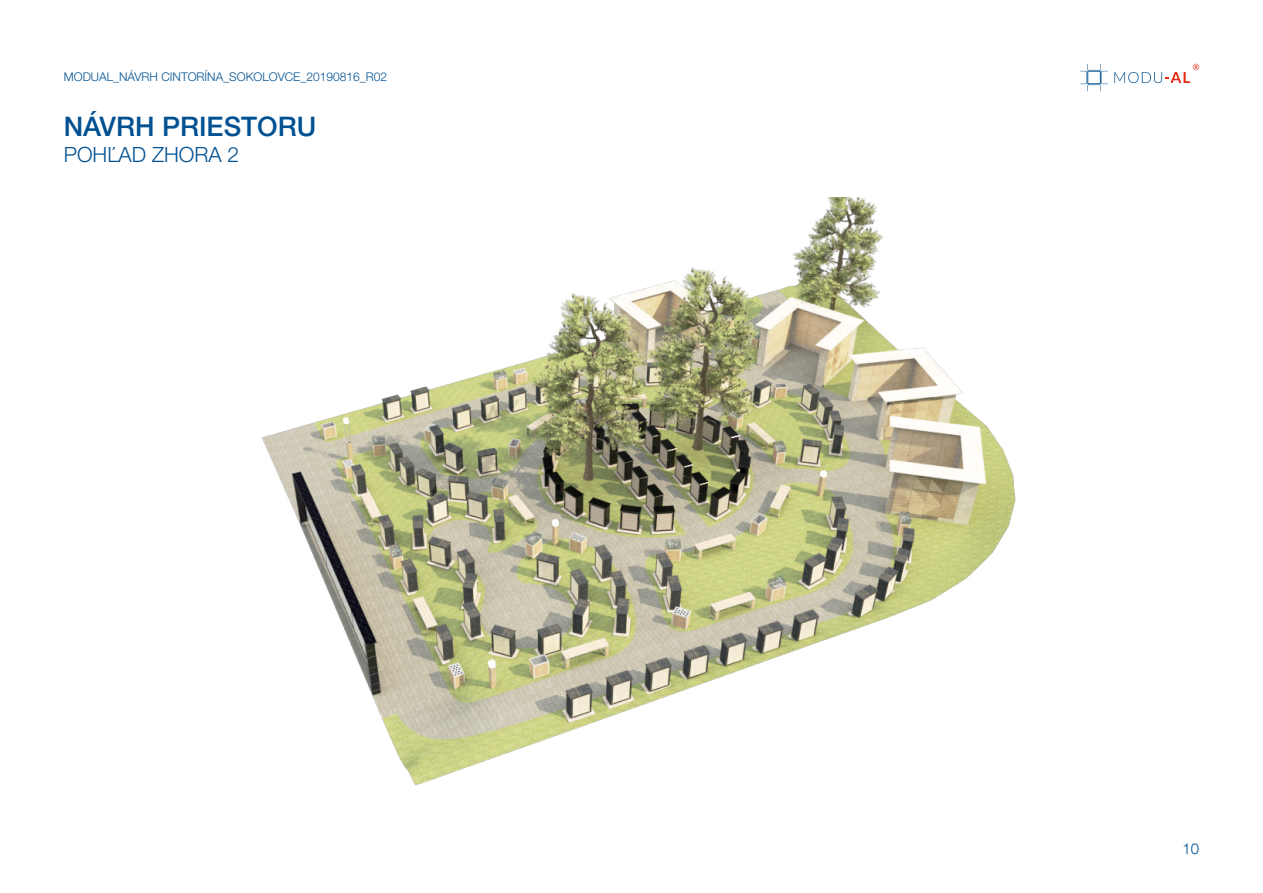
<style>
.page{position:relative;width:1263px;height:893px;background:#fff}
.page>*{position:absolute;margin:0;border:0;box-sizing:border-box;transform-origin:0 0}
.t1{font:500 27px "Helvetica Neue LT Pro";color:#005192}
.t2{font:300 21px "Helvetica Neue LT Pro";color:#005192}
.t3{font:300 15px "Helvetica Neue LT Com";color:#005192}
.t4{font:300 12px "Helvetica Neue LT Pro";color:#005192}
</style>
<div class="page">
<svg style="left:1114px;top:64px;width:85px;height:19px"></svg>
<svg style="left:1080px;top:64px;width:28px;height:27px"></svg>
<img style="left:262px;top:198px;width:754px;height:588px">
<p class="t4" style="left:64px;top:69px;width:325px">MODUAL_NÁVRH CINTORÍNA_SOKOLOVCE_20190816_R02</p>
<p class="t1" style="left:64px;top:110px;width:254px">NÁVRH PRIESTORU</p>
<p class="t2" style="left:64px;top:142px;width:177px">POHĽAD ZHORA 2</p>
<p class="t3" style="left:1182px;top:839px;width:18px">10</p>
</div>
